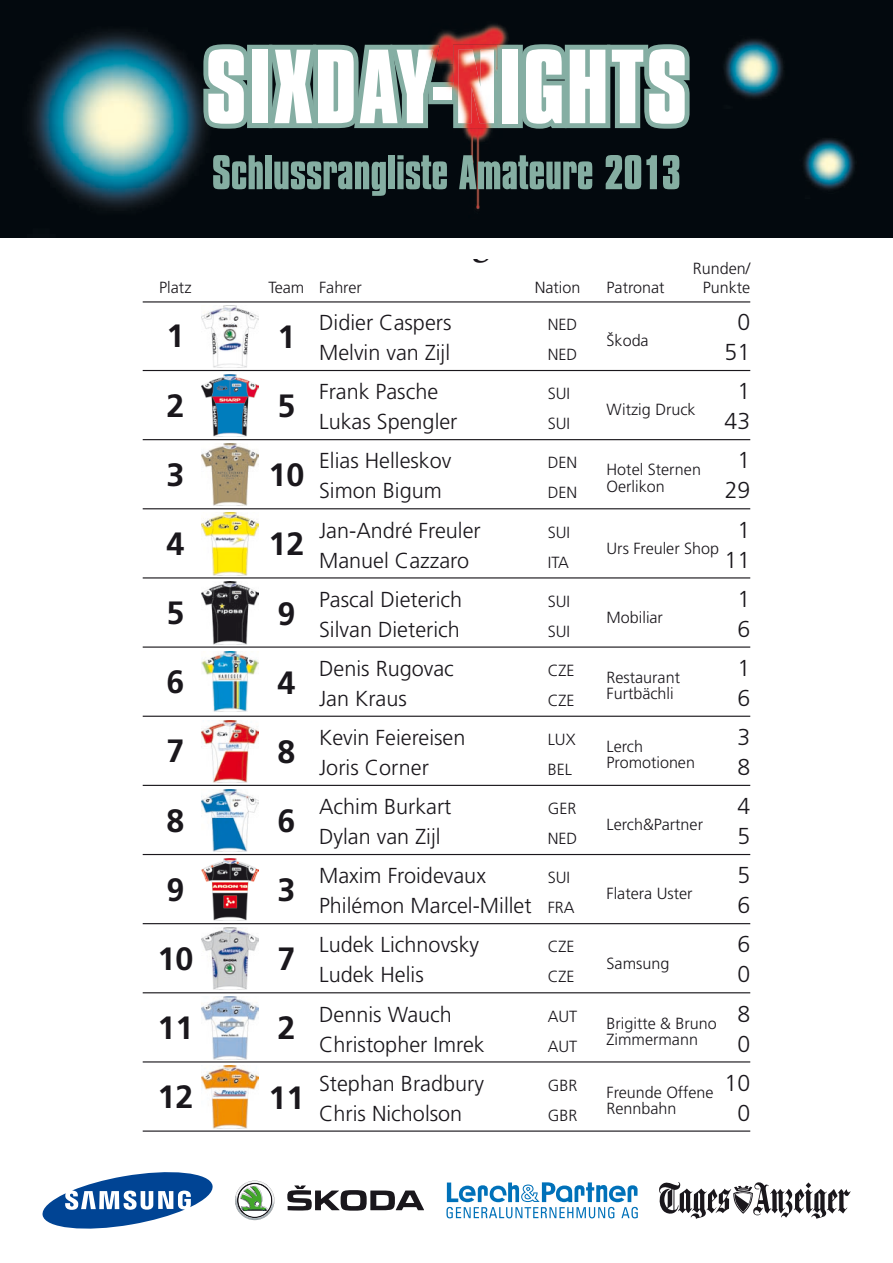
<style>
.page{position:relative;width:893px;height:1263px;background:#fff}
.page>*{position:absolute;margin:0;border:0;box-sizing:border-box;transform-origin:0 0}
.t1{font:51px "D Compacta Bld";color:#85aea2}
.t2{font:700 32.25px/69.2px "Frutiger LT Pro";color:#1a171c}
.t3{font:300 23.1px "Frutiger LT Pro";color:#1a171c}
.t4{font:300 21.6px "Frutiger LT Pro";color:#1a171c}
.t5{font:300 16.2px "Frutiger LT Pro";color:#1a171c}
.s1{font-size:16.2px}
</style>
<div class="page">
<div style="left:0;top:0;width:893px;height:237px;background:#03090e"></div>
<img style="left:30px;top:32px;width:177px;height:177px">
<svg style="left:203px;top:44px;width:487px;height:85px;background:#c1d1cd"></svg>
<img style="left:418px;top:24px;width:100px;height:40px">
<img style="left:418px;top:64px;width:50px;height:75px">
<img style="left:468px;top:128px;width:50px;height:82px">
<img style="left:418px;top:45px;width:22px;height:83px">
<img style="left:434px;top:82px;width:19px;height:22px">
<img style="left:453px;top:45px;width:65px;height:83px">
<img style="left:418px;top:50px;width:16px;height:73px">
<img style="left:433px;top:87px;width:18px;height:12px">
<img style="left:458px;top:50px;width:36px;height:73px">
<img style="left:502px;top:50px;width:16px;height:73px">
<img style="left:724px;top:39px;width:59px;height:60px">
<img style="left:803px;top:138px;width:52px;height:52px">
<svg style="left:446px;top:1182px;width:192px;height:36px"></svg>
<svg style="left:43px;top:1172px;width:170px;height:56px"></svg>
<svg style="left:235px;top:1181px;width:39px;height:39px"></svg>
<svg style="left:287px;top:1185px;width:137px;height:25px"></svg>
<svg style="left:659px;top:1182px;width:191px;height:37px"></svg>
<img style="left:201px;top:720px;width:57px;height:62px">
<img style="left:201px;top:444px;width:57px;height:62px">
<img style="left:201px;top:858px;width:57px;height:62px">
<img style="left:201px;top:582px;width:57px;height:62px">
<img style="left:201px;top:513px;width:57px;height:62px">
<img style="left:201px;top:789px;width:57px;height:63px">
<img style="left:201px;top:651px;width:57px;height:60px">
<img style="left:201px;top:374px;width:57px;height:63px">
<img style="left:201px;top:997px;width:57px;height:62px">
<img style="left:201px;top:305px;width:57px;height:63px">
<img style="left:201px;top:928px;width:57px;height:62px">
<img style="left:201px;top:1066px;width:57px;height:62px">
<hr style="left:143px;top:370px;width:607px;height:1px;background:#1a171c">
<hr style="left:143px;top:439px;width:607px;height:1px;background:#1a171c">
<hr style="left:143px;top:508px;width:607px;height:1px;background:#1a171c">
<hr style="left:143px;top:577px;width:607px;height:1px;background:#1a171c">
<hr style="left:143px;top:646px;width:607px;height:2px;background:#1a171c">
<hr style="left:143px;top:716px;width:607px;height:1px;background:#1a171c">
<hr style="left:143px;top:785px;width:607px;height:1px;background:#1a171c">
<hr style="left:143px;top:854px;width:607px;height:1px;background:#1a171c">
<hr style="left:143px;top:923px;width:607px;height:1px;background:#1a171c">
<hr style="left:143px;top:992px;width:607px;height:1px;background:#1a171c">
<hr style="left:143px;top:1061px;width:607px;height:1px;background:#1a171c">
<hr style="left:143px;top:1130px;width:607px;height:2px;background:#1a171c">
<hr style="left:143px;top:301px;width:607px;height:1px;background:#1a171c">
<h1 class="t1" style="left:212px;top:138px;width:471px">Schlussrangliste Amateure 2013</h1>
<p class="t5" style="left:693px;top:259px;width:59px">Runden/</p>
<p class="t5" style="left:159px;top:278px;width:34px">Platz</p>
<p class="t5" style="left:268px;top:278px;width:95px">Team Fahrer</p>
<p class="t5" style="left:535px;top:278px;width:47px">Nation</p>
<p class="t5" style="left:606px;top:278px;width:59px">Patronat</p>
<p class="t5" style="left:703px;top:278px;width:49px">Punkte</p>
<h2 class="t2" style="left:157px;top:302px;width:37px">1<br>2<br>3<br>4<br>5<br>6<br>7<br>8<br>9<br>10<br>11<br>12</h2>
<p class="t4" style="left:319px;top:310px;width:134px">Didier Caspers</p>
<p class="t5" style="left:548px;top:315px;width:31px">NED</p>
<p class="t3" style="left:737px;top:309px;width:14px">0</p>
<p class="t4" style="left:319px;top:340px;width:133px">Melvin van Zijl</p>
<p class="t5" style="left:548px;top:345px;width:31px">NED</p>
<h2 class="t2" style="left:277px;top:302px;width:19px">1</h2>
<p class="t5" style="left:607px;top:331px;width:44px">Škoda</p>
<p class="t3" style="left:725px;top:339px;width:27px">51</p>
<p class="t4" style="left:319px;top:379px;width:121px">Frank Pasche</p>
<p class="t5" style="left:548px;top:384px;width:24px">SUI</p>
<p class="t3" style="left:737px;top:378px;width:14px">1</p>
<p class="t4" style="left:319px;top:409px;width:140px">Lukas Spengler</p>
<p class="t5" style="left:548px;top:414px;width:24px">SUI</p>
<h2 class="t2" style="left:277px;top:372px;width:19px">5</h2>
<p class="t5" style="left:607px;top:400px;width:91px">Witzig Druck</p>
<p class="t3" style="left:725px;top:408px;width:27px">43</p>
<p class="t4" style="left:319px;top:448px;width:134px">Elias Helleskov</p>
<p class="t5" style="left:548px;top:453px;width:31px">DEN</p>
<p class="t3" style="left:737px;top:447px;width:14px">1</p>
<p class="t5" style="left:607px;top:460px;width:96px">Hotel Sternen</p>
<h2 class="t2" style="left:268px;top:441px;width:37px">10</h2>
<p class="t5" style="left:607px;top:476px;width:60px">Oerlikon</p>
<p class="t3" style="left:725px;top:477px;width:27px">29</p>
<p class="t4" style="left:319px;top:478px;width:124px">Simon Bigum</p>
<p class="t5" style="left:548px;top:483px;width:31px">DEN</p>
<p class="t4" style="left:319px;top:518px;width:163px">Jan-André Freuler</p>
<p class="t5" style="left:548px;top:523px;width:24px">SUI</p>
<p class="t3" style="left:737px;top:516px;width:14px">1</p>
<p class="t4" style="left:319px;top:547px;width:152px">Manuel Cazzaro</p>
<p class="t5" style="left:548px;top:552px;width:23px">ITA</p>
<h2 class="t2" style="left:268px;top:510px;width:37px">12</h2>
<p class="t5" style="left:607px;top:539px;width:114px">Urs Freuler Shop</p>
<p class="t3" style="left:725px;top:546px;width:27px">11</p>
<p class="t4" style="left:319px;top:587px;width:145px">Pascal Dieterich</p>
<p class="t5" style="left:548px;top:592px;width:24px">SUI</p>
<p class="t3" style="left:737px;top:585px;width:14px">1</p>
<p class="t4" style="left:319px;top:617px;width:142px">Silvan Dieterich</p>
<p class="t5" style="left:548px;top:622px;width:24px">SUI</p>
<h2 class="t2" style="left:277px;top:579px;width:19px">9</h2>
<p class="t5" style="left:607px;top:608px;width:58px">Mobiliar</p>
<p class="t3" style="left:737px;top:615px;width:14px">6</p>
<p class="t3" style="left:737px;top:654px;width:14px">1</p>
<p class="t4" style="left:319px;top:656px;width:136px">Denis Rugovac</p>
<p class="t5" style="left:548px;top:661px;width:28px">CZE</p>
<h2 class="t2" style="left:277px;top:648px;width:19px">4</h2>
<p class="t5" style="left:607px;top:668px;width:75px">Restaurant</p>
<p class="t5" style="left:607px;top:684px;width:69px">Furtbächli</p>
<p class="t3" style="left:737px;top:684px;width:14px">6</p>
<p class="t4" style="left:319px;top:686px;width:89px">Jan Kraus</p>
<p class="t5" style="left:548px;top:691px;width:28px">CZE</p>
<p class="t3" style="left:737px;top:724px;width:14px">3</p>
<p class="t4" style="left:319px;top:725px;width:148px">Kevin Feiereisen</p>
<p class="t5" style="left:548px;top:730px;width:29px">LUX</p>
<p class="t5" style="left:607px;top:737px;width:38px">Lerch</p>
<h2 class="t2" style="left:277px;top:717px;width:19px">8</h2>
<p class="t5" style="left:607px;top:753px;width:90px">Promotionen</p>
<p class="t3" style="left:737px;top:753px;width:14px">8</p>
<p class="t4" style="left:319px;top:755px;width:111px">Joris Corner</p>
<p class="t5" style="left:548px;top:760px;width:26px">BEL</p>
<p class="t4" style="left:319px;top:794px;width:134px">Achim Burkart</p>
<p class="t5" style="left:548px;top:799px;width:30px">GER</p>
<p class="t3" style="left:737px;top:793px;width:14px">4</p>
<p class="t4" style="left:319px;top:824px;width:123px">Dylan van Zijl</p>
<p class="t5" style="left:548px;top:829px;width:31px">NED</p>
<h2 class="t2" style="left:277px;top:786px;width:19px">6</h2>
<p class="t5" style="left:607px;top:815px;width:98px">Lerch&amp;Partner</p>
<p class="t3" style="left:737px;top:823px;width:14px">5</p>
<p class="t4" style="left:319px;top:863px;width:168px">Maxim Froidevaux</p>
<p class="t5" style="left:548px;top:868px;width:24px">SUI</p>
<p class="t3" style="left:737px;top:862px;width:14px">5</p>
<p class="t4" style="left:319px;top:893px;width:257px">Philémon Marcel-Millet <span class="s1">FRA</span></p>
<h2 class="t2" style="left:277px;top:855px;width:19px">3</h2>
<p class="t5" style="left:607px;top:884px;width:88px">Flatera Uster</p>
<p class="t3" style="left:737px;top:892px;width:14px">6</p>
<p class="t4" style="left:319px;top:932px;width:162px">Ludek Lichnovsky</p>
<p class="t5" style="left:548px;top:937px;width:28px">CZE</p>
<p class="t3" style="left:737px;top:931px;width:14px">6</p>
<p class="t4" style="left:319px;top:962px;width:106px">Ludek Helis</p>
<p class="t5" style="left:548px;top:967px;width:28px">CZE</p>
<h2 class="t2" style="left:277px;top:925px;width:19px">7</h2>
<p class="t5" style="left:607px;top:953px;width:64px">Samsung</p>
<p class="t3" style="left:737px;top:961px;width:14px">0</p>
<p class="t4" style="left:319px;top:1001px;width:134px">Dennis Wauch</p>
<p class="t5" style="left:548px;top:1006px;width:31px">AUT</p>
<p class="t5" style="left:607px;top:1013px;width:145px">Brigitte &amp; Bruno <sup>8</sup></p>
<p class="t4" style="left:319px;top:1031px;width:167px">Christopher Imrek</p>
<p class="t5" style="left:548px;top:1036px;width:31px">AUT</p>
<h2 class="t2" style="left:277px;top:994px;width:19px">2</h2>
<p class="t5" style="left:607px;top:1030px;width:93px">Zimmermann</p>
<p class="t3" style="left:737px;top:1030px;width:14px">0</p>
<p class="t4" style="left:319px;top:1071px;width:166px">Stephan Bradbury</p>
<p class="t5" style="left:548px;top:1076px;width:31px">GBR</p>
<p class="t5" style="left:607px;top:1083px;width:145px">Freunde Offene <sup>10</sup></p>
<p class="t4" style="left:319px;top:1101px;width:145px">Chris Nicholson</p>
<p class="t5" style="left:548px;top:1106px;width:31px">GBR</p>
<h2 class="t2" style="left:268px;top:1063px;width:37px">11</h2>
<p class="t5" style="left:607px;top:1099px;width:71px">Rennbahn</p>
<p class="t3" style="left:737px;top:1099px;width:14px">0</p>
</div>
